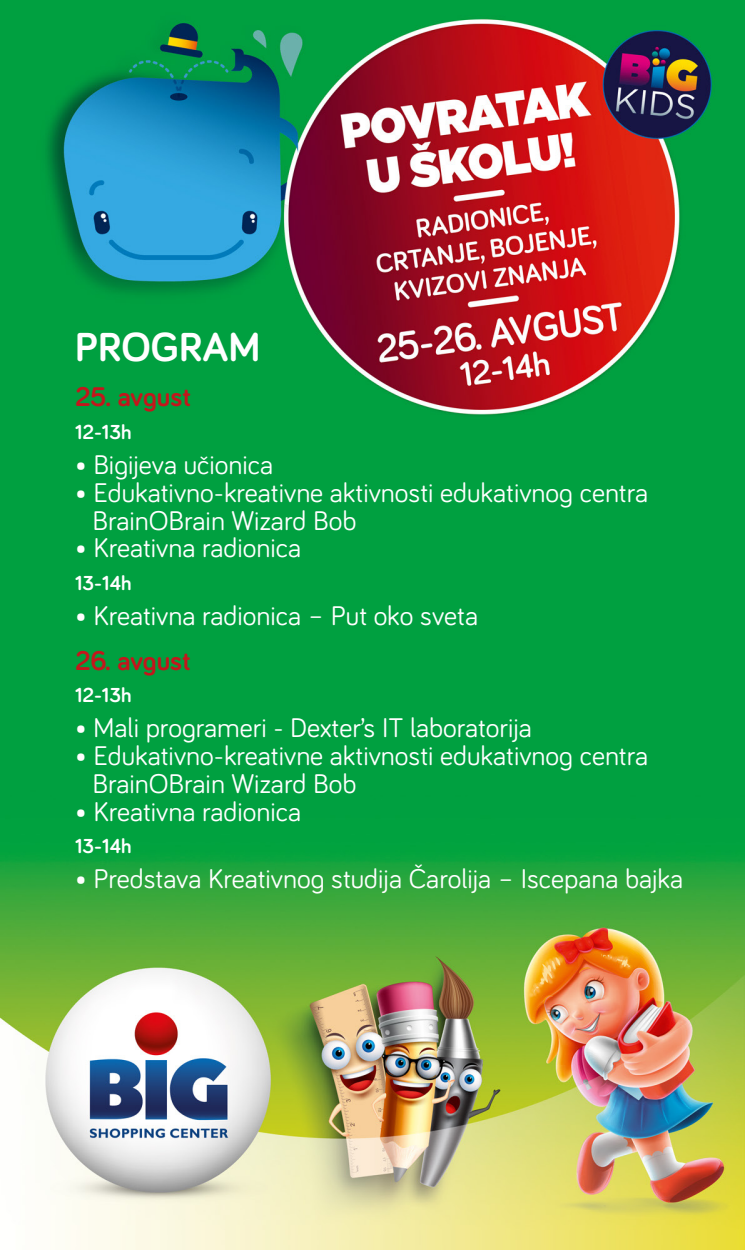
<style>
.page{position:relative;width:745px;height:1250px;background:#fff}
.page>*{position:absolute;margin:0;border:0;box-sizing:border-box;transform-origin:0 0}
.t1{font:700 41.81px "Bariol";color:#fff}
.t2{font:27.88px/27.9px "Bariol";color:#fff}
.t3{font:700 27.88px "Bariol";color:#c4161c}
.t4{font:700 20.88px "Bariol";color:#fff}
</style>
<div class="page">
<img style="left:0;top:0;width:744px;height:1250px">
<h1 class="t1" style="left:75px;top:319px;width:187px">PROGRAM</h1>
<p class="t3" style="left:75px;top:378px;width:117px">25. avgust</p>
<p class="t4" style="left:75px;top:418px;width:58px">12-13h</p>
<p class="t2" style="left:75px;top:449px;width:200px">• Bigijeva učionica</p>
<p class="t2" style="left:92px;top:477px;width:557px;text-indent:-17px">• Edukativno-kreativne aktivnosti edukativnog centra<br>BrainOBrain Wizard Bob</p>
<p class="t2" style="left:75px;top:533px;width:227px">• Kreativna radionica</p>
<p class="t4" style="left:75px;top:569px;width:58px">13-14h</p>
<p class="t2" style="left:75px;top:600px;width:404px">• Kreativna radionica – Put oko sveta</p>
<p class="t3" style="left:75px;top:641px;width:117px">26. avgust</p>
<p class="t4" style="left:75px;top:681px;width:58px">12-13h</p>
<p class="t2" style="left:75px;top:713px;width:458px">• Mali programeri - Dexter’s IT laboratorija</p>
<p class="t2" style="left:92px;top:741px;width:557px;text-indent:-17px">• Edukativno-kreativne aktivnosti edukativnog centra<br>BrainOBrain Wizard Bob</p>
<p class="t2" style="left:75px;top:796px;width:227px">• Kreativna radionica</p>
<p class="t4" style="left:75px;top:832px;width:58px">13-14h</p>
<p class="t2" style="left:75px;top:864px;width:609px">• Predstava Kreativnog studija Čarolija – Iscepana bajka</p>
</div>
